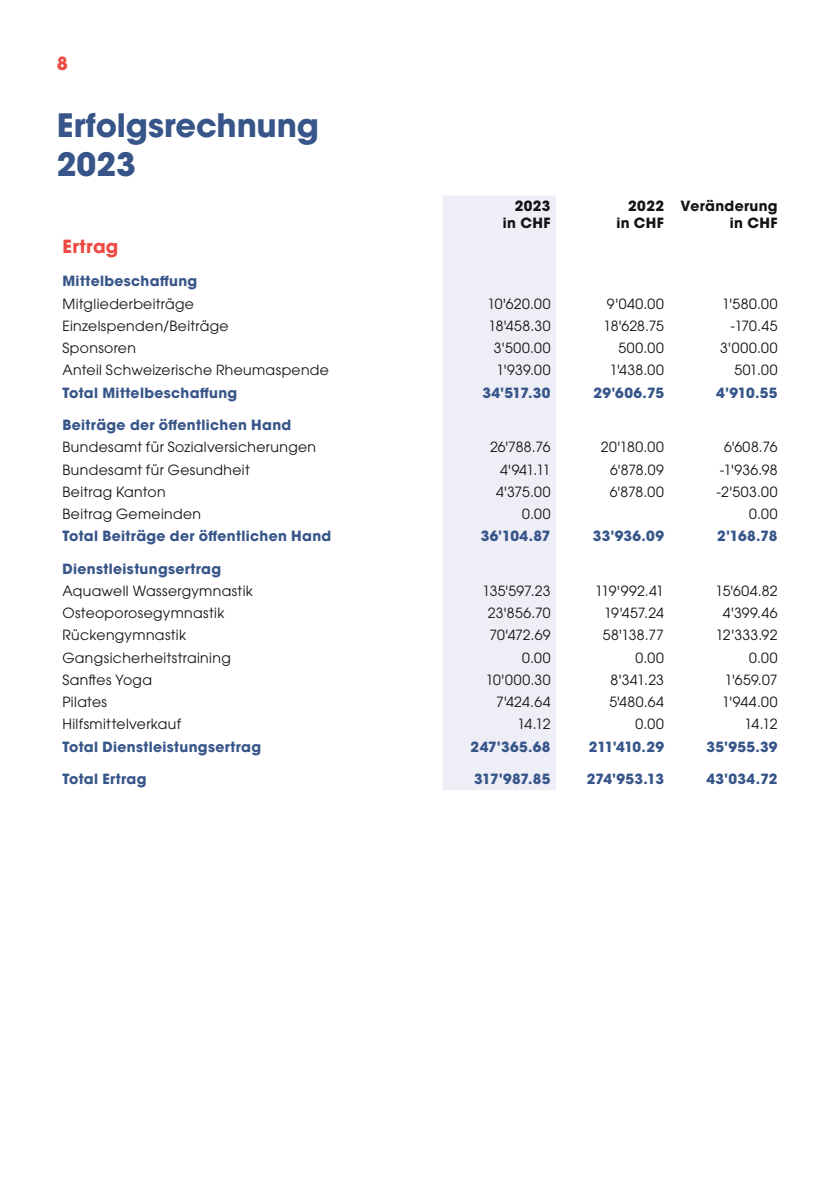
<style>
.page{position:relative;width:840px;height:1191px;background:#fff}
.page>*{position:absolute;margin:0;border:0;box-sizing:border-box;transform-origin:0 0}
.lead{font:700 32px "ITC Avant Garde Pro";color:#375589}
.p_titel{font:700 18px "ITC Avant Garde Pro";letter-spacing:.02em;color:#ec4a42}
.tabelle_p{font:14px "ITC Avant Garde Pro";letter-spacing:.025em;color:#131413}
.tabelle_p_bold{font:700 14px "ITC Avant Garde Pro";letter-spacing:.025em;color:#375589}
.mini{font:700 14px "ITC Avant Garde Pro";letter-spacing:.025em;color:#131413}
</style>
<div class="page">
<div style="left:443px;top:195px;width:113px;height:595px;background:#eeeef7"></div>
<p class="p_titel" style="left:57px;top:51px;width:13px">8</p>
<p class="lead" style="left:57px;top:104px;width:264px">Erfolgsrechnung</p>
<p class="lead" style="left:57px;top:142px;width:81px">2023</p>
<p class="mini" style="left:514px;top:197px;width:37px">2023</p>
<p class="mini" style="left:502px;top:214px;width:49px">in CHF</p>
<p class="mini" style="left:627px;top:197px;width:37px">2022</p>
<p class="mini" style="left:616px;top:214px;width:49px">in CHF</p>
<p class="mini" style="left:680px;top:197px;width:98px">Veränderung</p>
<p class="mini" style="left:729px;top:214px;width:49px">in CHF</p>
<p class="p_titel" style="left:62px;top:234px;width:57px">Ertrag</p>
<p class="tabelle_p_bold" style="left:62px;top:272px;width:136px">Mittelbeschaffung</p>
<p class="tabelle_p" style="left:62px;top:295px;width:133px">Mitgliederbeiträge</p>
<p class="tabelle_p" style="left:487px;top:295px;width:65px">10'620.00</p>
<p class="tabelle_p" style="left:606px;top:295px;width:59px">9'040.00</p>
<p class="tabelle_p" style="left:721px;top:295px;width:57px">1'580.00</p>
<p class="tabelle_p" style="left:62px;top:317px;width:168px">Einzelspenden/Beiträge</p>
<p class="tabelle_p" style="left:488px;top:317px;width:64px">18'458.30</p>
<p class="tabelle_p" style="left:603px;top:317px;width:62px">18'628.75</p>
<p class="tabelle_p" style="left:730px;top:317px;width:48px">-170.45</p>
<p class="tabelle_p" style="left:62px;top:339px;width:75px">Sponsoren</p>
<p class="tabelle_p" style="left:493px;top:339px;width:58px">3'500.00</p>
<p class="tabelle_p" style="left:618px;top:339px;width:47px">500.00</p>
<p class="tabelle_p" style="left:720px;top:339px;width:59px">3'000.00</p>
<p class="tabelle_p" style="left:62px;top:361px;width:268px">Anteil Schweizerische Rheumaspende</p>
<p class="tabelle_p" style="left:496px;top:361px;width:56px">1'939.00</p>
<p class="tabelle_p" style="left:609px;top:361px;width:56px">1'438.00</p>
<p class="tabelle_p" style="left:734px;top:361px;width:45px">501.00</p>
<p class="tabelle_p_bold" style="left:62px;top:383px;width:176px">Total Mittelbeschaffung</p>
<p class="tabelle_p_bold" style="left:482px;top:383px;width:69px">34'517.30</p>
<p class="tabelle_p_bold" style="left:593px;top:383px;width:72px">29'606.75</p>
<p class="tabelle_p_bold" style="left:716px;top:383px;width:63px">4'910.55</p>
<p class="tabelle_p_bold" style="left:62px;top:415px;width:230px">Beiträge der öffentlichen Hand</p>
<p class="tabelle_p" style="left:62px;top:438px;width:255px">Bundesamt für Sozialversicherungen</p>
<p class="tabelle_p" style="left:490px;top:438px;width:62px">26'788.76</p>
<p class="tabelle_p" style="left:600px;top:438px;width:65px">20'180.00</p>
<p class="tabelle_p" style="left:723px;top:438px;width:55px">6'608.76</p>
<p class="tabelle_p" style="left:62px;top:461px;width:189px">Bundesamt für Gesundheit</p>
<p class="tabelle_p" style="left:500px;top:461px;width:52px">4'941.11</p>
<p class="tabelle_p" style="left:610px;top:461px;width:55px">6'878.09</p>
<p class="tabelle_p" style="left:719px;top:461px;width:59px">-1'936.98</p>
<p class="tabelle_p" style="left:62px;top:483px;width:105px">Beitrag Kanton</p>
<p class="tabelle_p" style="left:495px;top:483px;width:56px">4'375.00</p>
<p class="tabelle_p" style="left:609px;top:483px;width:56px">6'878.00</p>
<p class="tabelle_p" style="left:716px;top:483px;width:63px">-2'503.00</p>
<p class="tabelle_p" style="left:62px;top:505px;width:140px">Beitrag Gemeinden</p>
<p class="tabelle_p" style="left:521px;top:505px;width:30px">0.00</p>
<p class="tabelle_p" style="left:748px;top:505px;width:30px">0.00</p>
<p class="tabelle_p_bold" style="left:62px;top:526px;width:270px">Total Beiträge der öffentlichen Hand</p>
<p class="tabelle_p_bold" style="left:480px;top:526px;width:71px">36'104.87</p>
<p class="tabelle_p_bold" style="left:592px;top:526px;width:73px">33'936.09</p>
<p class="tabelle_p_bold" style="left:716px;top:526px;width:62px">2'168.78</p>
<p class="tabelle_p_bold" style="left:62px;top:559px;width:160px">Dienstleistungsertrag</p>
<p class="tabelle_p" style="left:62px;top:582px;width:192px">Aquawell Wassergymnastik</p>
<p class="tabelle_p" style="left:482px;top:582px;width:69px">135'597.23</p>
<p class="tabelle_p" style="left:595px;top:582px;width:70px">119'992.41</p>
<p class="tabelle_p" style="left:715px;top:582px;width:64px">15'604.82</p>
<p class="tabelle_p" style="left:62px;top:604px;width:163px">Osteoporosegymnastik</p>
<p class="tabelle_p" style="left:487px;top:604px;width:64px">23'856.70</p>
<p class="tabelle_p" style="left:603px;top:604px;width:61px">19'457.24</p>
<p class="tabelle_p" style="left:722px;top:604px;width:56px">4'399.46</p>
<p class="tabelle_p" style="left:62px;top:626px;width:125px">Rückengymnastik</p>
<p class="tabelle_p" style="left:489px;top:626px;width:63px">70'472.69</p>
<p class="tabelle_p" style="left:602px;top:626px;width:63px">58'138.77</p>
<p class="tabelle_p" style="left:715px;top:626px;width:63px">12'333.92</p>
<p class="tabelle_p" style="left:62px;top:649px;width:170px">Gangsicherheitstraining</p>
<p class="tabelle_p" style="left:521px;top:649px;width:30px">0.00</p>
<p class="tabelle_p" style="left:635px;top:649px;width:30px">0.00</p>
<p class="tabelle_p" style="left:748px;top:649px;width:30px">0.00</p>
<p class="tabelle_p" style="left:62px;top:671px;width:91px">Sanftes Yoga</p>
<p class="tabelle_p" style="left:485px;top:671px;width:66px">10'000.30</p>
<p class="tabelle_p" style="left:610px;top:671px;width:55px">8'341.23</p>
<p class="tabelle_p" style="left:724px;top:671px;width:54px">1'659.07</p>
<p class="tabelle_p" style="left:62px;top:693px;width:46px">Pilates</p>
<p class="tabelle_p" style="left:496px;top:693px;width:56px">7'424.64</p>
<p class="tabelle_p" style="left:609px;top:693px;width:56px">5'480.64</p>
<p class="tabelle_p" style="left:721px;top:693px;width:57px">1'944.00</p>
<p class="tabelle_p" style="left:62px;top:715px;width:120px">Hilfsmittelverkauf</p>
<p class="tabelle_p" style="left:517px;top:715px;width:35px">14.12</p>
<p class="tabelle_p" style="left:635px;top:715px;width:30px">0.00</p>
<p class="tabelle_p" style="left:744px;top:715px;width:35px">14.12</p>
<p class="tabelle_p_bold" style="left:62px;top:737px;width:200px">Total Dienstleistungsertrag</p>
<p class="tabelle_p_bold" style="left:470px;top:737px;width:81px">247'365.68</p>
<p class="tabelle_p_bold" style="left:588px;top:737px;width:77px">211'410.29</p>
<p class="tabelle_p_bold" style="left:706px;top:737px;width:72px">35'955.39</p>
<p class="tabelle_p_bold" style="left:62px;top:769px;width:86px">Total Ertrag</p>
<p class="tabelle_p_bold" style="left:474px;top:769px;width:78px">317'987.85</p>
<p class="tabelle_p_bold" style="left:586px;top:769px;width:79px">274'953.13</p>
<p class="tabelle_p_bold" style="left:706px;top:769px;width:73px">43'034.72</p>
</div>
